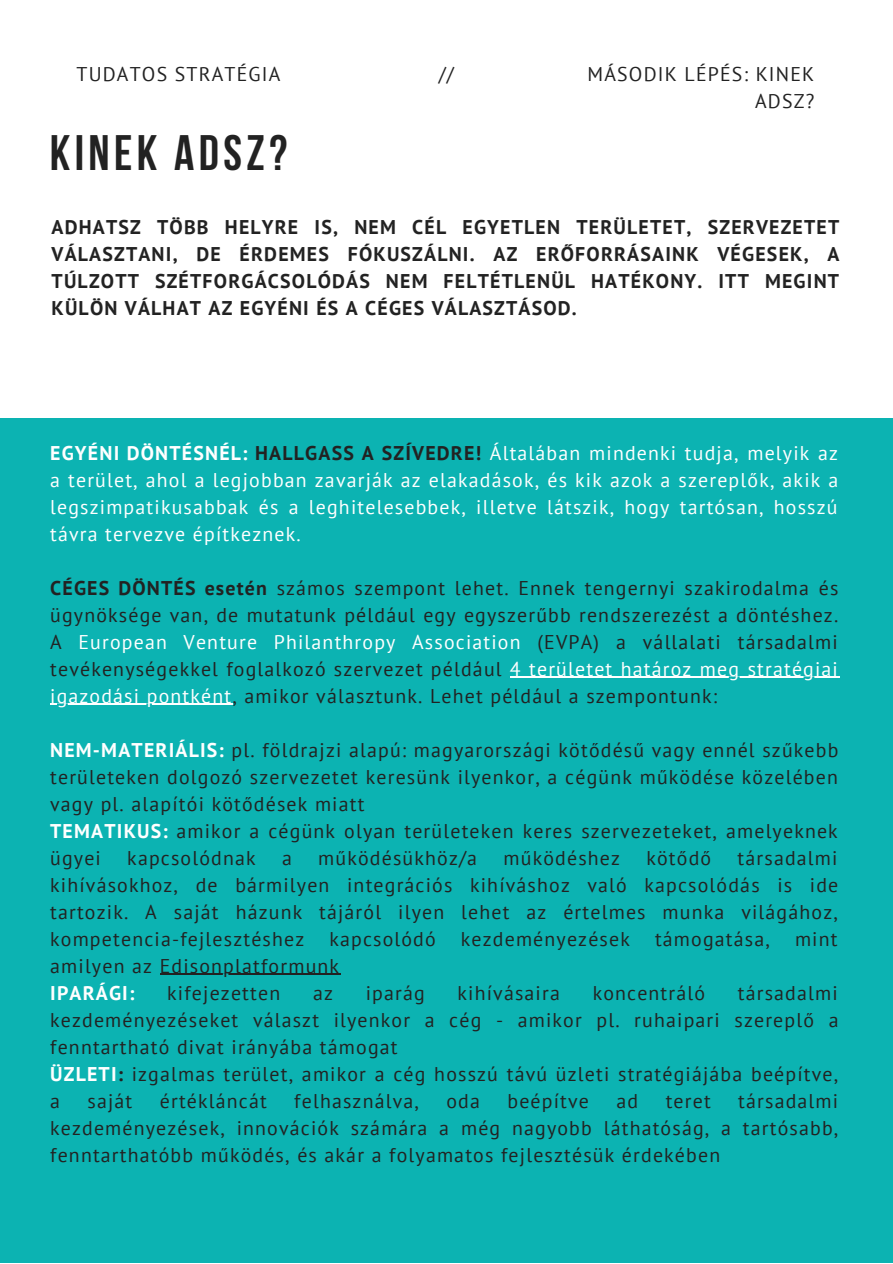
<style>
.page{position:relative;width:893px;height:1264px;background:#fff}
.page>*{position:absolute;margin:0;border:0;box-sizing:border-box;transform-origin:0 0}
.t1{font:700 49.65px "Bebas Neue";letter-spacing:.09em;color:#222}
.t2{font:19.8px/27px "PT Sans";letter-spacing:.06em;color:#222;text-align:justify}
.t3{font:19.8px/27px "PT Sans";letter-spacing:.06em;color:#fff;text-align:justify}
.t4{font:700 19.8px/27px "PT Sans";letter-spacing:.06em;color:#222;text-align:justify}
.t5{font:700 19.8px "PT Sans";letter-spacing:.06em;color:#fff}
.s1{font-weight:700}
.s2{font-weight:700;color:#222}
.s3{color:#fff}
.s4{font-weight:700;color:#fff}
</style>
<div class="page">
<div style="left:0;top:418px;width:892px;height:844px;background:#0cb3b2"></div>
<hr style="left:510px;top:677px;width:329px;height:1px;background:#fff">
<hr style="left:50px;top:704px;width:182px;height:1px;background:#fff">
<hr style="left:160px;top:973px;width:180px;height:1px;background:#222">
<p class="t2" style="left:76px;top:60px;width:205px">TUDATOS STRATÉGIA</p>
<p class="t2" style="left:438px;top:60px;width:17px">//</p>
<h1 class="t1" style="left:50px;top:133px;width:239px">KINEK ADSZ?</h1>
<p class="t2" style="left:587px;top:60px;width:228px;text-align:right">MÁSODIK LÉPÉS: KINEK<br>ADSZ?</p>
<p class="t4" style="left:52px;top:213px;width:789px">ADHATSZ TÖBB HELYRE IS, NEM CÉL EGYETLEN TERÜLETET, SZERVEZETET VÁLASZTANI, DE ÉRDEMES FÓKUSZÁLNI. AZ ERŐFORRÁSAINK VÉGESEK, A TÚLZOTT SZÉTFORGÁCSOLÓDÁS NEM FELTÉTLENÜL HATÉKONY. ITT MEGINT KÜLÖN VÁLHAT AZ EGYÉNI ÉS A CÉGES VÁLASZTÁSOD.</p>
<p class="t3" style="left:50px;top:439px;width:789px"><span class="s1">EGYÉNI DÖNTÉSNÉL:</span> <span class="s2">HALLGASS A SZÍVEDRE!</span> Általában mindenki tudja, melyik az a terület, ahol a legjobban zavarják az elakadások, és kik azok a szereplők, akik a legszimpatikusabbak és a leghitelesebbek, illetve látszik, hogy tartósan, hosszú távra tervezve építkeznek.</p>
<p class="t2" style="left:50px;top:574px;width:789px"><span class="s1">CÉGES DÖNTÉS esetén</span> számos szempont lehet. Ennek tengernyi szakirodalma és ügynöksége van, de mutatunk például egy egyszerűbb rendszerezést a döntéshez.<br>A <span class="s3">European Venture Philanthropy Association</span> (EVPA) a vállalati társadalmi tevékenységekkel foglalkozó szervezet például <span class="s3">4 területet határoz meg stratégiai igazodási pontként</span>, amikor választunk. Lehet például a szempontunk:</p>
<p class="t2" style="left:50px;top:736px;width:789px;text-align:left"><span class="s4">NEM-MATERIÁLIS:</span> pl. földrajzi alapú: magyarországi kötődésű vagy ennél szűkebb területeken dolgozó szervezetet keresünk ilyenkor, a cégünk működése közelében vagy pl. alapítói kötődések miatt<br><span class="s4">TEMATIKUS:</span> amikor a cégünk olyan területeken keres szervezeteket, amelyeknek ügyei</p>
<p class="t2" style="left:50px;top:843px;width:789px;text-indent:687px">társadalmi kihívásokhoz, de bármilyen integrációs kihíváshoz való kapcsolódás is ide tartozik. A saját házunk tájáról ilyen lehet az értelmes munka világához, kompetencia-fejlesztéshez</p>
<p class="t2" style="left:127px;top:843px;width:130px">kapcsolódnak</p>
<p class="t2" style="left:282px;top:843px;width:11px">a</p>
<p class="t2" style="left:318px;top:843px;width:160px">működésükhöz/a</p>
<p class="t2" style="left:503px;top:843px;width:118px">működéshez</p>
<p class="t2" style="left:646px;top:843px;width:66px">kötődő</p>
<p class="t2" style="left:329px;top:924px;width:108px">kapcsolódó</p>
<p class="t2" style="left:461px;top:924px;width:170px">kezdeményezések</p>
<p class="t2" style="left:655px;top:924px;width:116px">támogatása,</p>
<p class="t2" style="left:795px;top:924px;width:44px">mint</p>
<p class="t2" style="left:50px;top:951px;width:290px">amilyen az Edisonplatformunk</p>
<p class="t5" style="left:50px;top:979px;width:86px">IPARÁGI:</p>
<p class="t2" style="left:167px;top:978px;width:114px">kifejezetten</p>
<p class="t2" style="left:313px;top:978px;width:21px">az</p>
<p class="t2" style="left:365px;top:978px;width:61px">iparág</p>
<p class="t2" style="left:457px;top:978px;width:104px">kihívásaira</p>
<p class="t2" style="left:592px;top:978px;width:114px">koncentráló</p>
<p class="t2" style="left:50px;top:978px;width:789px;text-align:left;text-indent:687px">társadalmi kezdeményezéseket választ ilyenkor a cég - amikor pl. ruhaipari szereplő a fenntartható divat irányába támogat<br><span class="s4">ÜZLETI</span><span class="s1">:</span> izgalmas terület, amikor a cég hosszú távú üzleti stratégiájába beépítve, a</p>
<p class="t2" style="left:50px;top:1086px;width:789px;text-indent:688px">társadalmi kezdeményezések, innovációk számára a még nagyobb láthatóság, a tartósabb, fenntarthatóbb működés, és akár a folyamatos fejlesztésük érdekében</p>
<p class="t2" style="left:87px;top:1086px;width:46px">saját</p>
<p class="t2" style="left:160px;top:1086px;width:108px">értékláncát</p>
<p class="t2" style="left:294px;top:1086px;width:126px">felhasználva,</p>
<p class="t2" style="left:446px;top:1086px;width:35px">oda</p>
<p class="t2" style="left:507px;top:1086px;width:83px">beépítve</p>
<p class="t2" style="left:616px;top:1086px;width:23px">ad</p>
<p class="t2" style="left:665px;top:1086px;width:47px">teret</p>
</div>
